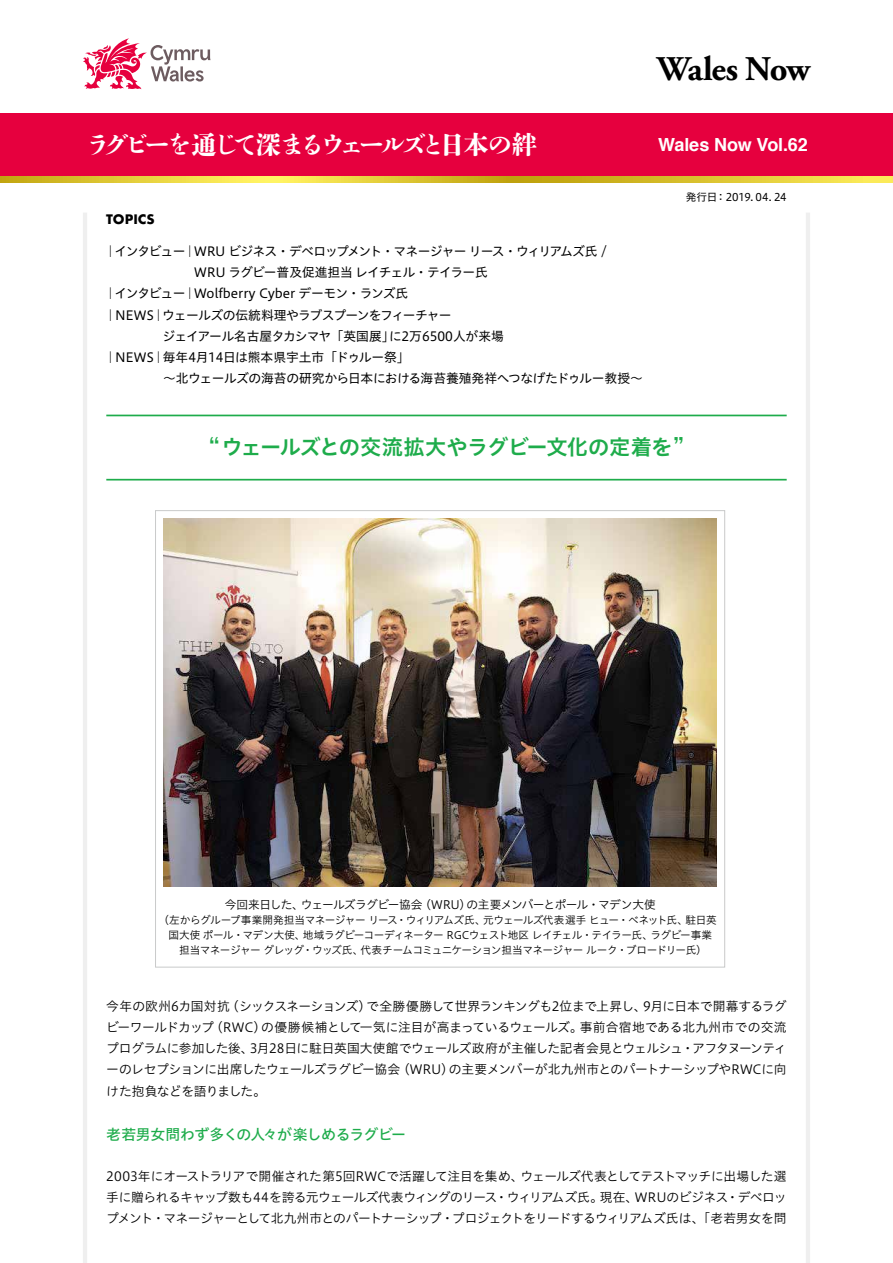
<style>
.page{position:relative;width:893px;height:1263px;background:#fff}
.page>*{position:absolute;margin:0;border:0;box-sizing:border-box;transform-origin:0 0}
.t1{font:700 34.5px "Adobe Garamond Pro";letter-spacing:-.035em;color:#000}
.t2{font:25.5px "Shuei Shogo M Std H";letter-spacing:-.19em;color:#fff}
.t3{font:21.3px "Hiragino UD Sans Std N W6";letter-spacing:-.04em;color:#1eac4b}
.t4{font:700 18px "Helvetica";letter-spacing:-.01em;color:#fff}
.t5{font:14.85px "Hiragino UD Sans Std N W5";letter-spacing:-.03em;color:#1eac4b}
.t6{font:12.75px/21.3px "Hiragino UD Sans Std N W3";letter-spacing:-.035em;color:#000;text-align:justify}
.t7{font:12.75px "Hiragino UD Sans Std N W4";letter-spacing:-.04em;color:#000}
.t8{font:12.75px "Hiragino UD Sans Std N W4";letter-spacing:-.08em;color:#000}
.t9{font:12.75px "Hiragino UD Sans Std N W4";letter-spacing:-.005em;color:#000}
.t10{font:12.75px "Hiragino UD Sans Std N W4";letter-spacing:-.01em;color:#000}
.t11{font:12.75px "Hiragino UD Sans Std N W4";color:#000}
.t12{font:700 12.75px "Futura";color:#000}
.t13{font:11.7px "Hiragino UD Sans Std N W3";letter-spacing:-.04em;color:#000}
.t14{font:10.65px "Hiragino UD Sans Std N W3";letter-spacing:-.05em;color:#000}
.t15{font:10.65px "Hiragino UD Sans Std N W4";letter-spacing:-.01em;color:#000}
</style>
<div class="page">
<div style="left:0;top:113px;width:893px;height:63px;background:#e6003e"></div>
<svg style="left:0;top:176px;width:893px;height:7px;background:#dfc936"></svg>
<hr style="left:106px;top:479px;width:681px;height:1px;background:#1eac4b">
<hr style="left:106px;top:415px;width:681px;height:1px;background:#1eac4b">
<hr style="left:83px;top:213px;width:4px;height:1050px;background:#efefef">
<hr style="left:806px;top:213px;width:4px;height:1050px;background:#efefef">
<svg style="left:83px;top:38px;width:128px;height:52px"></svg>
<img style="left:164px;top:519px;width:552px;height:368px">
<h1 class="t1" style="left:657px;top:49px;width:154px">Wales Now</h1>
<h2 class="t2" style="left:85px;top:127px;width:454px">ラグビーを通じて深まるウェールズと日本の絆</h2>
<h3 class="t4" style="left:658px;top:130px;width:151px">Wales Now Vol.62</h3>
<p class="t15" style="left:686px;top:189px;width:102px">発行日： 2019. 04. 24</p>
<p class="t12" style="left:106px;top:210px;width:50px">TOPICS</p>
<p class="t8" style="left:104px;top:241px;width:504px">｜インタビュー｜WRU ビジネス・デベロップメント・マネージャー リース・ウィリアムズ氏 /</p>
<p class="t7" style="left:194px;top:263px;width:295px">WRU ラグビー普及促進担当 レイチェル・テイラー氏</p>
<p class="t9" style="left:104px;top:284px;width:306px">｜インタビュー｜Wolfberry Cyber デーモン・ランズ氏</p>
<p class="t7" style="left:104px;top:305px;width:349px">｜NEWS｜ウェールズの伝統料理やラブスプーンをフィーチャー</p>
<p class="t10" style="left:163px;top:326px;width:343px">ジェイアール名古屋タカシマヤ｢英国展｣に2万6500人が来場</p>
<p class="t11" style="left:104px;top:348px;width:307px">｜NEWS｜毎年4月14日は熊本県宇土市「ドゥルー祭」</p>
<p class="t7" style="left:163px;top:369px;width:481px">〜北ウェールズの海苔の研究から日本における海苔養殖発祥へつなげたドゥルー教授〜</p>
<h3 class="t3" style="left:209px;top:430px;width:476px">“ウェールズとの交流拡大やラグビー文化の定着を”</h3>
<p class="t13" style="left:225px;top:896px;width:433px">今回来日した、ウェールズラグビー協会（WRU）の主要メンバーとポール・マデン大使</p>
<p class="t14" style="left:159px;top:912px;width:560px">（左からグループ事業開発担当マネージャー リース・ウィリアムズ氏、元ウェールズ代表選手 ヒュー・ベネット氏、駐日英</p>
<p class="t14" style="left:168px;top:927px;width:545px">国大使 ポール・マデン大使、地域ラグビーコーディネーター RGCウェスト地区 レイチェル・テイラー氏、ラグビー事業</p>
<p class="t14" style="left:179px;top:942px;width:529px">担当マネージャー グレッグ・ウッズ氏、代表チームコミュニケーション担当マネージャー ルーク・ブロードリー氏）</p>
<p class="t6" style="left:106px;top:994px;width:682px">今年の欧州6カ国対抗（シックスネーションズ）で全勝優勝して世界ランキングも2位まで上昇し、9月に日本で開幕するラグビーワールドカップ（RWC）の優勝候補として一気に注目が高まっているウェールズ。事前合宿地である北九州市での交流プログラムに参加した後、3月28日に駐日英国大使館でウェールズ政府が主催した記者会見とウェルシュ・アフタヌーンティーのレセプションに出席したウェールズラグビー協会（WRU）の主要メンバーが北九州市とのパートナーシップやRWCに向けた抱負などを語りました。</p>
<p class="t5" style="left:106px;top:1123px;width:301px">老若男女問わず多くの人々が楽しめるラグビー</p>
<p class="t6" style="left:106px;top:1164px;width:682px">2003年にオーストラリアで開催された第5回RWCで活躍して注目を集め、ウェールズ代表としてテストマッチに出場した選手に贈られるキャップ数も44を誇る元ウェールズ代表ウィングのリース・ウィリアムズ氏。現在、WRUのビジネス・デベロップメント・マネージャーとして北九州市とのパートナーシップ・プロジェクトをリードするウィリアムズ氏は、「老若男女を問</p>
</div>
